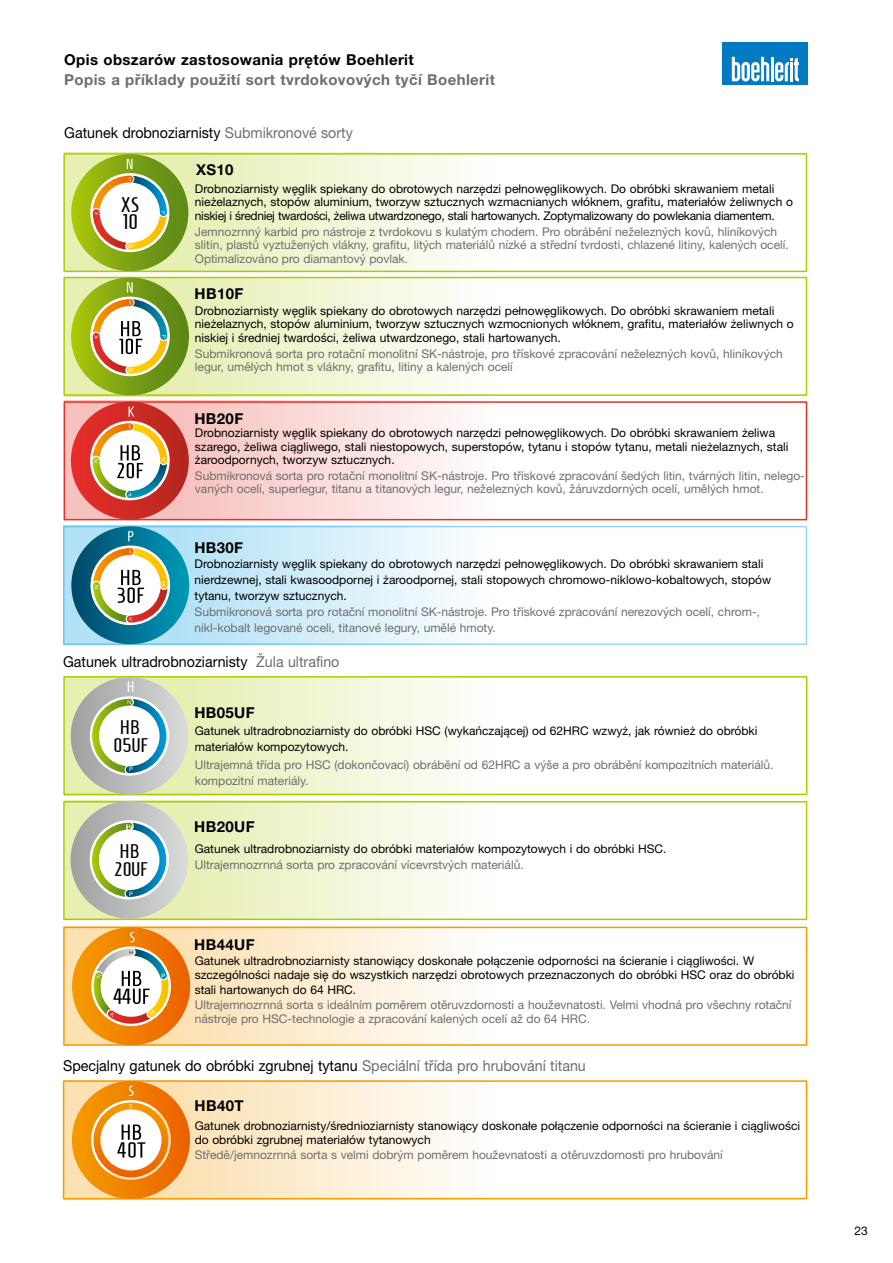
<style>
.page{position:relative;width:893px;height:1263px;background:#fff}
.page>*{position:absolute;margin:0;border:0;box-sizing:border-box;transform-origin:0 0}
.t1{font:21.15px/17.2px "Homenaje";color:#000}
.t2{font:19.65px/18.5px "Homenaje";color:#000;text-align:center}
.t3{font:16.5px "Homenaje";color:#fff}
.t4{font:15px "Helvetica Neue LT Pro";color:#000;scale:.95 1}
.t5{font:700 15px "Helvetica Neue LT Pro";letter-spacing:.025em;color:#000}
.t6{font:700 15px "Helvetica Neue LT Pro";letter-spacing:.025em;color:#6e6e6e}
.t7{font:15px "Helvetica Neue LT Std";color:#000;scale:.95 1}
.t8{font:15px "Homenaje";color:#fff}
.t9{font:12px/13.5px "Helvetica Neue LT Pro";color:#000}
.t10{font:12px/13.5px "Helvetica Neue LT Pro";color:#6e6e6e}
.t11{font:12px "Helvetica Neue LT Std";color:#000}
.t12{font:6px "Helvetica Neue LT Pro";color:#fff}
.s1{color:#6e6e6e}
</style>
<div class="page">
<div style="left:723px;top:43px;width:85px;height:42px;background:#007bc1"></div>
<hr style="left:771px;top:57px;width:3px;height:24px;background:#fff">
<svg style="left:775px;top:58px;width:24px;height:23px"></svg>
<svg style="left:732px;top:57px;width:37px;height:24px"></svg>
<svg style="left:66px;top:280px;width:391px;height:113px;background:#f0f5d3"></svg>
<div style="left:63px;top:277px;width:744px;height:119px;border:2px solid #afca00"></div>
<svg style="left:71px;top:277px;width:118px;height:118px"></svg>
<svg style="left:63px;top:525px;width:739px;height:117px"></svg>
<svg style="left:71px;top:526px;width:118px;height:118px"></svg>
<svg style="left:67px;top:404px;width:385px;height:113px;background:#fadbd9"></svg>
<div style="left:64px;top:401px;width:743px;height:119px;border:2px solid #e73027"></div>
<svg style="left:71px;top:402px;width:118px;height:118px"></svg>
<svg style="left:64px;top:152px;width:393px;height:117px;background:#f1f5d4"></svg>
<div style="left:63px;top:153px;width:744px;height:119px;border:2px solid #afca00"></div>
<svg style="left:71px;top:154px;width:117px;height:117px"></svg>
<svg style="left:66px;top:1083px;width:391px;height:113px;background:#fcedd3"></svg>
<div style="left:63px;top:1080px;width:744px;height:119px;border:2px solid #f59c00"></div>
<svg style="left:72px;top:1081px;width:118px;height:118px"></svg>
<svg style="left:64px;top:800px;width:393px;height:117px;background:#f1f5d4"></svg>
<div style="left:63px;top:801px;width:744px;height:119px;border:2px solid #afca00"></div>
<svg style="left:64px;top:927px;width:738px;height:119px"></svg>
<svg style="left:72px;top:927px;width:118px;height:118px"></svg>
<svg style="left:66px;top:679px;width:391px;height:113px;background:#f1f5d4"></svg>
<div style="left:63px;top:676px;width:744px;height:119px;border:2px solid #afca00"></div>
<svg style="left:71px;top:677px;width:117px;height:118px"></svg>
<svg style="left:71px;top:801px;width:117px;height:117px"></svg>
<p class="t5" style="left:64px;top:50px;width:351px">Opis obszarów zastosowania prętów Boehlerit</p>
<p class="t6" style="left:64px;top:71px;width:432px">Popis a příklady použití sort tvrdokovových tyčí Boehlerit</p>
<p class="t7" style="left:64px;top:124px;width:305px">Gatunek drobnoziarnisty <span class="s1">Submikronové sorty</span></p>
<h1 class="t1" style="left:121px;top:196px;width:20px">XS<br>10</h1>
<p class="t5" style="left:196px;top:160px;width:39px">XS10</p>
<p class="t9" style="left:195px;top:182px;width:599px">Drobnoziarnisty węglik spiekany do obrotowych narzędzi pełnowęglikowych. Do obróbki skrawaniem metali nieżelaznych, stopów aluminium, tworzyw sztucznych wzmacnianych włóknem, grafitu, materiałów żeliwnych o niskiej i średniej twardości, żeliwa utwardzonego, stali hartowanych. Zoptymalizowany do powlekania diamentem.</p>
<p class="t10" style="left:195px;top:224px;width:595px">Jemnozrnný karbid pro nástroje z tvrdokovu s kulatým chodem. Pro obrábění neželezných kovů, hliníkových slitin, plastů vyztužených vlákny, grafitu, litých materiálů nízké a střední tvrdosti, chlazené litiny, kalených ocelí.<br>Optimalizováno pro diamantový povlak.</p>
<p class="t5" style="left:195px;top:285px;width:50px">HB10F</p>
<p class="t9" style="left:195px;top:304px;width:600px">Drobnoziarnisty węglik spiekany do obrotowych narzędzi pełnowęglikowych. Do obróbki skrawaniem metali nieżelaznych, stopów aluminium, tworzyw sztucznych wzmocnionych włóknem, grafitu, materiałów żeliwnych o niskiej i średniej twardości, żeliwa utwardzonego, stali hartowanych.</p>
<p class="t10" style="left:195px;top:346px;width:589px">Submikronová sorta pro rotační monolitní SK-nástroje, pro třískové zpracování neželezných kovů, hliníkových legur, umělých hmot s vlákny, grafitu, litiny a kalených ocelí</p>
<p class="t5" style="left:194px;top:410px;width:50px">HB20F</p>
<p class="t9" style="left:195px;top:426px;width:595px">Drobnoziarnisty węglik spiekany do obrotowych narzędzi pełnowęglikowych. Do obróbki skrawaniem żeliwa szarego, żeliwa ciągliwego, stali niestopowych, superstopów, tytanu i stopów tytanu, metali nieżelaznych, stali żaroodpornych, tworzyw sztucznych.</p>
<p class="t10" style="left:195px;top:469px;width:611px">Submikronová sorta pro rotační monolitní SK-nástroje. Pro třískové zpracování šedých litin, tvárných litin, nelego&shy;vaných ocelí, superlegur, titanu a titanových legur, neželezných kovů, žáruvzdorných ocelí, umělých hmot.</p>
<p class="t5" style="left:194px;top:539px;width:50px">HB30F</p>
<p class="t9" style="left:195px;top:556px;width:578px;line-height:15.9px">Drobnoziarnisty węglik spiekany do obrotowych narzędzi pełnowęglikowych. Do obróbki skrawaniem stali nierdzewnej, stali kwasoodpornej i żaroodpornej, stali stopowych chromowo-niklowo-kobaltowych, stopów tytanu, tworzyw sztucznych.</p>
<p class="t10" style="left:195px;top:604px;width:567px;line-height:15.9px">Submikronová sorta pro rotační monolitní SK-nástroje. Pro třískové zpracování nerezových ocelí, chrom-, nikl-kobalt legované oceli, titanové legury, umělé hmoty.</p>
<p class="t4" style="left:63px;top:652px;width:292px">Gatunek ultradrobnoziarnisty <span class="s1">Žula ultrafino</span></p>
<p class="t8" style="left:127px;top:678px;width:9px">H</p>
<h3 class="t3" style="left:125px;top:678px;width:10px">H</h3>
<h2 class="t2" style="left:114px;top:718px;width:36px">HB<br>05UF</h2>
<p class="t12" style="left:129px;top:765px;width:5px">P</p>
<p class="t8" style="left:125px;top:823px;width:9px">H</p>
<h2 class="t2" style="left:114px;top:842px;width:35px;text-align:left">HB<br>20UF</h2>
<p class="t12" style="left:129px;top:890px;width:5px">P</p>
<p class="t12" style="left:162px;top:972px;width:5px">P</p>
<p class="t5" style="left:194px;top:703px;width:62px">HB05UF</p>
<p class="t9" style="left:195px;top:723px;width:564px;line-height:15.9px">Gatunek ultradrobnoziarnisty do obróbki HSC (wykańczającej) od 62HRC wzwyż, jak również do obróbki materiałów kompozytowych.</p>
<p class="t10" style="left:195px;top:757px;width:580px;line-height:15.9px">Ultrajemná třída pro HSC (dokončovací) obrábění od 62HRC a výše a pro obrábění kompozitních materiálů. kompozitní materiály.</p>
<p class="t5" style="left:194px;top:818px;width:62px">HB20UF</p>
<p class="t9" style="left:195px;top:841px;width:473px">Gatunek ultradrobnoziarnisty do obróbki materiałów kompozytowych i do obróbki HSC.</p>
<p class="t10" style="left:195px;top:857px;width:331px">Ultrajemnozrnná sorta pro zpracování vícevrstvých materiálů.</p>
<p class="t5" style="left:194px;top:935px;width:62px">HB44UF</p>
<p class="t9" style="left:195px;top:953px;width:601px;line-height:14.4px">Gatunek ultradrobnoziarnisty stanowiący doskonałe połączenie odporności na ścieranie i ciągliwości. W szczególności nadaje się do wszystkich narzędzi obrotowych przeznaczonych do obróbki HSC oraz do obróbki stali hartowanych do 64 HRC.</p>
<p class="t10" style="left:195px;top:998px;width:598px">Ultrajemnozrnná sorta s ideálním poměrem otěruvzdornosti a houževnatosti. Velmi vhodná pro všechny rotační nástroje pro HSC-technologie a zpracování kalených ocelí až do 64 HRC.</p>
<p class="t4" style="left:63px;top:1056px;width:552px">Specjalny gatunek do obróbki zgrubnej tytanu <span class="s1">Speciální třída pro hrubování titanu</span></p>
<p class="t5" style="left:195px;top:1096px;width:51px">HB40T</p>
<p class="t9" style="left:195px;top:1119px;width:607px">Gatunek drobnoziarnisty/średnioziarnisty stanowiący doskonałe połączenie odporności na ścieranie i ciągliwości do obróbki zgrubnej materiałów tytanowych</p>
<p class="t10" style="left:195px;top:1148px;width:530px">Středě/jemnozrnná sorta s velmi dobrým poměrem houževnatosti a otěruvzdornosti pro hrubování</p>
<p class="t11" style="left:854px;top:1224px;width:15px">23</p>
</div>
